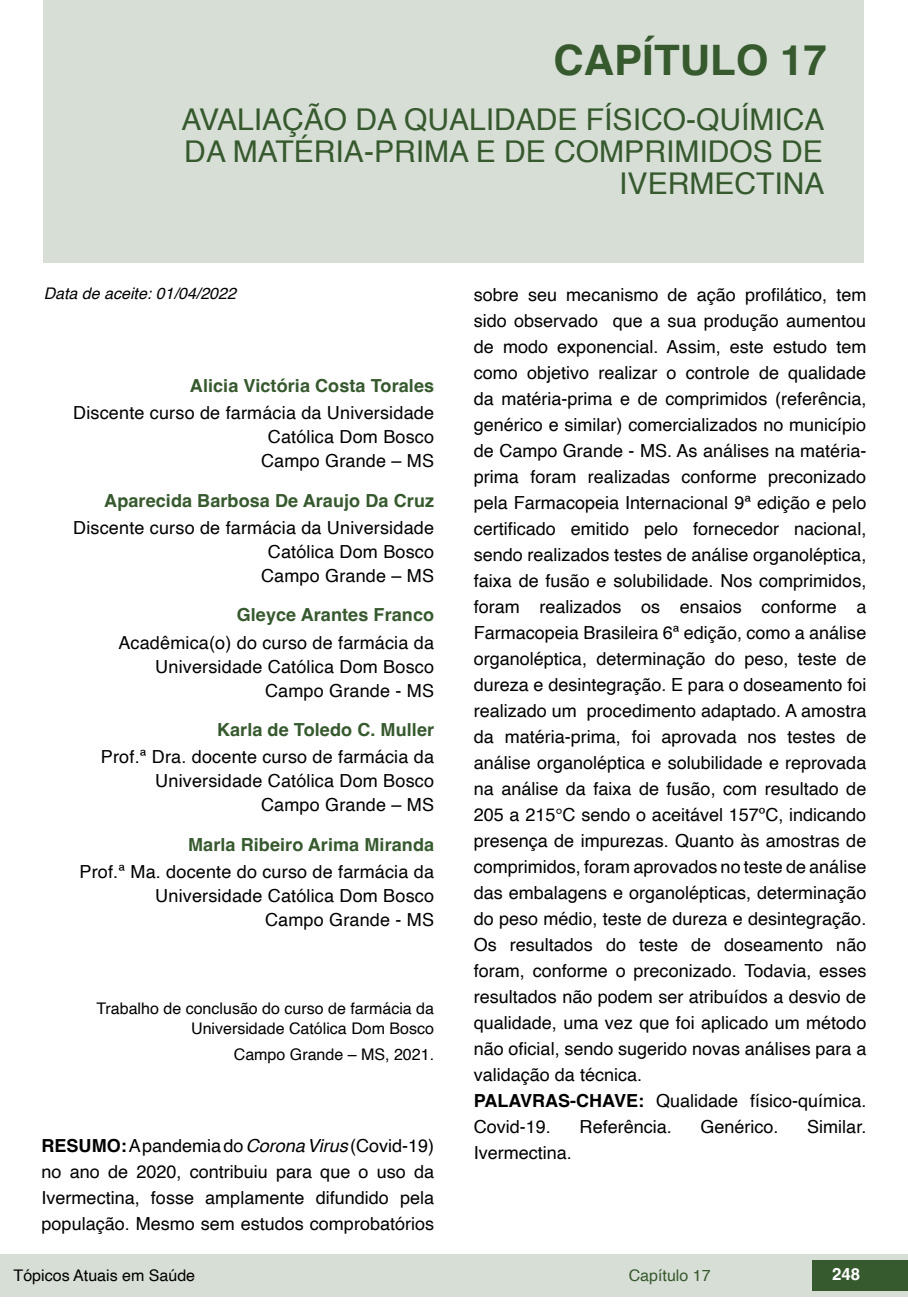
<style>
.page{position:relative;width:908px;height:1304px;background:#fff}
.page>*{position:absolute;margin:0;border:0;box-sizing:border-box;transform-origin:0 0}
.capítulos{font:700 42px "Helvetica";color:#36592e}
.nome_artigos{font:30px/32px "Helvetica";color:#36592e;text-align:right}
.Resumos_e_PC_TXT{font:18px/26px "Helvetica";color:#000;text-align:justify}
.info_autores{font:18px/24px "Helvetica";letter-spacing:.01em;color:#000;text-align:right}
.nome_autores{font:700 18px "Helvetica";letter-spacing:.005em;color:#36592e}
.t1{font:700 16.8px "Helvetica";color:#fff}
.referencias_finais{font:16px/20px "Helvetica";color:#000;text-align:right}
.t2{font:italic 16px "Helvetica";color:#000}
.t3{font:16px "Helvetica";color:#36592e}
.s1{font-weight:700}
.s2{font-style:italic}
</style>
<div class="page">
<div style="left:0;top:1254px;width:906px;height:43px;background:#d7ded5"></div>
<div style="left:812px;top:1261px;width:95px;height:30px;background:#36592e"></div>
<div style="left:44px;top:0;width:819px;height:263px;background:#d7ded5"></div>
<p class="capítulos" style="left:553px;top:35px;width:275px">CAPÍTULO 17</p>
<p class="nome_artigos" style="left:181px;top:104px;width:644px">AVALIAÇÃO DA QUALIDADE FÍSICO-QUÍMICA<br>DA MATÉRIA-PRIMA E DE COMPRIMIDOS DE<br>IVERMECTINA</p>
<p class="t2" style="left:44px;top:280px;width:194px">Data de aceite: 01/04/2022</p>
<p class="nome_autores" style="left:190px;top:375px;width:245px">Alicia Victória Costa Torales</p>
<p class="info_autores" style="left:73px;top:402px;width:362px">Discente curso de farmácia da Universidade<br>Católica Dom Bosco</p>
<p class="info_autores" style="left:261px;top:450px;width:174px">Campo Grande – MS</p>
<p class="nome_autores" style="left:104px;top:489px;width:331px">Aparecida Barbosa De Araujo Da Cruz</p>
<p class="info_autores" style="left:73px;top:516px;width:362px">Discente curso de farmácia da Universidade<br>Católica Dom Bosco</p>
<p class="info_autores" style="left:261px;top:564px;width:174px">Campo Grande – MS</p>
<p class="nome_autores" style="left:236px;top:604px;width:199px">Gleyce Arantes Franco</p>
<p class="info_autores" style="left:118px;top:631px;width:317px">Acadêmica(o) do curso de farmácia da<br>Universidade Católica Dom Bosco</p>
<p class="info_autores" style="left:265px;top:679px;width:170px">Campo Grande - MS</p>
<p class="nome_autores" style="left:217px;top:719px;width:218px">Karla de Toledo C. Muller</p>
<p class="info_autores" style="left:101px;top:746px;width:334px">Prof.ª Dra. docente curso de farmácia da<br>Universidade Católica Dom Bosco</p>
<p class="info_autores" style="left:261px;top:794px;width:174px">Campo Grande – MS</p>
<p class="nome_autores" style="left:188px;top:833px;width:247px">Marla Ribeiro Arima Miranda</p>
<p class="info_autores" style="left:79px;top:860px;width:356px">Prof.ª Ma. docente do curso de farmácia da<br>Universidade Católica Dom Bosco</p>
<p class="info_autores" style="left:265px;top:908px;width:170px">Campo Grande - MS</p>
<p class="referencias_finais" style="left:96px;top:999px;width:339px">Trabalho de conclusão do curso de farmácia da<br>Universidade Católica Dom Bosco</p>
<p class="referencias_finais" style="left:234px;top:1045px;width:202px">Campo Grande – MS, 2021.</p>
<p class="Resumos_e_PC_TXT" style="left:42px;top:1133px;width:394px"><span class="s1">RESUMO:</span> A pandemia do <span class="s2">Corona Virus</span> (Covid-19) no ano de 2020, contribuiu para que o uso da Ivermectina, fosse amplamente difundido pela população. Mesmo sem estudos comprobatórios</p>
<p class="Resumos_e_PC_TXT" style="left:473px;top:282px;width:394px">sobre seu mecanismo de ação profilático, tem sido observado que a sua produção aumentou de modo exponencial. Assim, este estudo tem como objetivo realizar o controle de qualidade da matéria-prima e de comprimidos (referência, genérico e similar) comercializados no município de Campo Grande - MS. As análises na matéria&shy;prima foram realizadas conforme preconizado pela Farmacopeia Internacional 9ª edição e pelo certificado emitido pelo fornecedor nacional, sendo realizados testes de análise organoléptica, faixa de fusão e solubilidade. Nos comprimidos, foram realizados os ensaios conforme a Farmacopeia Brasileira 6ª edição, como a análise organoléptica, determinação do peso, teste de dureza e desintegração. E para o doseamento foi realizado um procedimento adaptado. A amostra da matéria-prima, foi aprovada nos testes de análise organoléptica e solubilidade e reprovada na análise da faixa de fusão, com resultado de 205 a 215°C sendo o aceitável 157ºC, indicando presença de impurezas. Quanto às amostras de comprimidos, foram aprovados no teste de análise das embalagens e organolépticas, determinação do peso médio, teste de dureza e desintegração.<br>Os resultados do teste de doseamento não foram, conforme o preconizado. Todavia, esses resultados não podem ser atribuídos a desvio de qualidade, uma vez que foi aplicado um método não oficial, sendo sugerido novas análises para a validação da técnica.</p>
<p class="Resumos_e_PC_TXT" style="left:473px;top:1088px;width:394px"><span class="s1">PALAVRAS-CHAVE:</span> Qualidade físico-química.<br>Covid-19.</p>
<p class="Resumos_e_PC_TXT" style="left:579px;top:1114px;width:94px">Referência.</p>
<p class="Resumos_e_PC_TXT" style="left:700px;top:1114px;width:80px">Genérico.</p>
<p class="Resumos_e_PC_TXT" style="left:806px;top:1114px;width:61px">Similar.</p>
<p class="Resumos_e_PC_TXT" style="left:473px;top:1140px;width:100px">Ivermectina.</p>
<p class="referencias_finais" style="left:14px;top:1266px;width:183px">Tópicos Atuais em Saúde</p>
<p class="t3" style="left:628px;top:1263px;width:83px">Capítulo 17</p>
<p class="t1" style="left:831px;top:1264px;width:30px">248</p>
</div>
